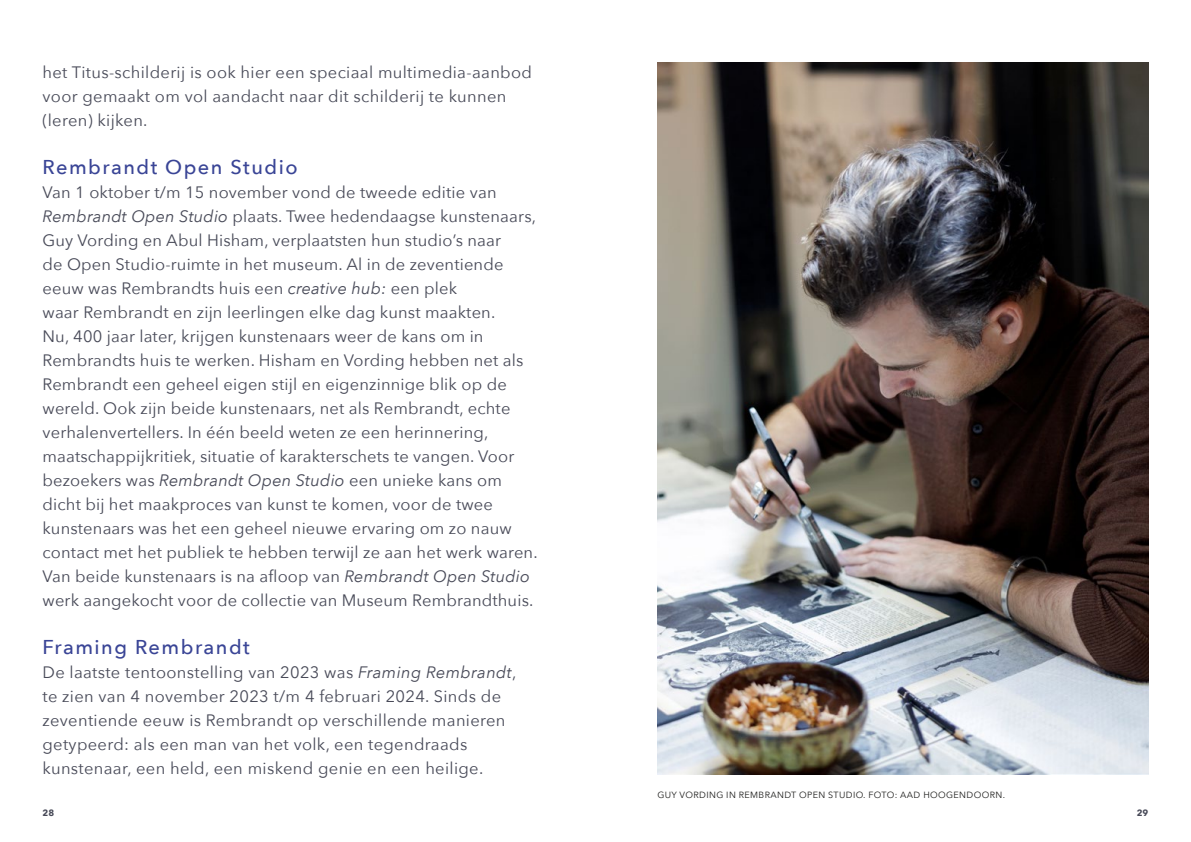
<style>
.page{position:relative;width:1191px;height:842px;background:#fff}
.page>*{position:absolute;margin:0;border:0;box-sizing:border-box;transform-origin:0 0}
.t1{font:500 20px "Avenir Next";letter-spacing:.075em;color:#3a4596}
.t2{font:16.5px/24px "Avenir Next";letter-spacing:.01em;color:#484a58}
.t3{font:9px "Avenir Next";letter-spacing:.04em;color:#1d1d1b}
.t4{font:700 9px "Avenir Next";color:#484a58}
.s1{font-style:italic}
</style>
<div class="page">
<img style="left:658px;top:62px;width:490px;height:712px">
<p class="t2" style="left:43px;top:59px;width:491px">het Titus-schilderij is ook hier een speciaal multimedia-aanbod voor gemaakt om vol aandacht naar dit schilderij te kunnen (leren) kijken.</p>
<p class="t1" style="left:43px;top:150px;width:257px">Rembrandt Open Studio</p>
<p class="t2" style="left:43px;top:179px;width:496px">Van 1 oktober t/m 15 november vond de tweede editie van <span class="s1">Rembrandt Open Studio</span> plaats. Twee hedendaagse kunstenaars, Guy Vording en Abul Hisham, verplaatsten hun studio’s naar<br>de Open Studio-ruimte in het museum. Al in de zeventiende eeuw was Rembrandts huis een <span class="s1">creative hub:</span> een plek<br>waar Rembrandt en zijn leerlingen elke dag kunst maakten.<br>Nu, 400 jaar later, krijgen kunstenaars weer de kans om in Rembrandts huis te werken. Hisham en Vording hebben net als Rembrandt een geheel eigen stijl en eigenzinnige blik op de wereld. Ook zijn beide kunstenaars, net als Rembrandt, echte verhalenvertellers. In één beeld weten ze een herinnering, maatschappijkritiek, situatie of karakterschets te vangen. Voor bezoekers was <span class="s1">Rembrandt Open Studio</span> een unieke kans om dicht bij het maakproces van kunst te komen, voor de twee kunstenaars was het een geheel nieuwe ervaring om zo nauw contact met het publiek te hebben terwijl ze aan het werk waren.<br>Van beide kunstenaars is na afloop van <span class="s1">Rembrandt Open Studio </span>werk aangekocht voor de collectie van Museum Rembrandthuis.</p>
<p class="t1" style="left:43px;top:630px;width:209px">Framing Rembrandt</p>
<p class="t2" style="left:43px;top:659px;width:475px">De laatste tentoonstelling van 2023 was <span class="s1">Framing Rembrandt</span>, te zien van 4 november 2023 t/m 4 februari 2024. Sinds de zeventiende eeuw is Rembrandt op verschillende manieren getypeerd: als een man van het volk, een tegendraads kunstenaar, een held, een miskend genie en een heilige.</p>
<p class="t3" style="left:657px;top:787px;width:349px">GUY VORDING IN REMBRANDT OPEN STUDIO. FOTO: AAD HOOGENDOORN.</p>
<p class="t4" style="left:43px;top:805px;width:13px">28</p>
<p class="t4" style="left:1136px;top:805px;width:13px">29</p>
</div>
